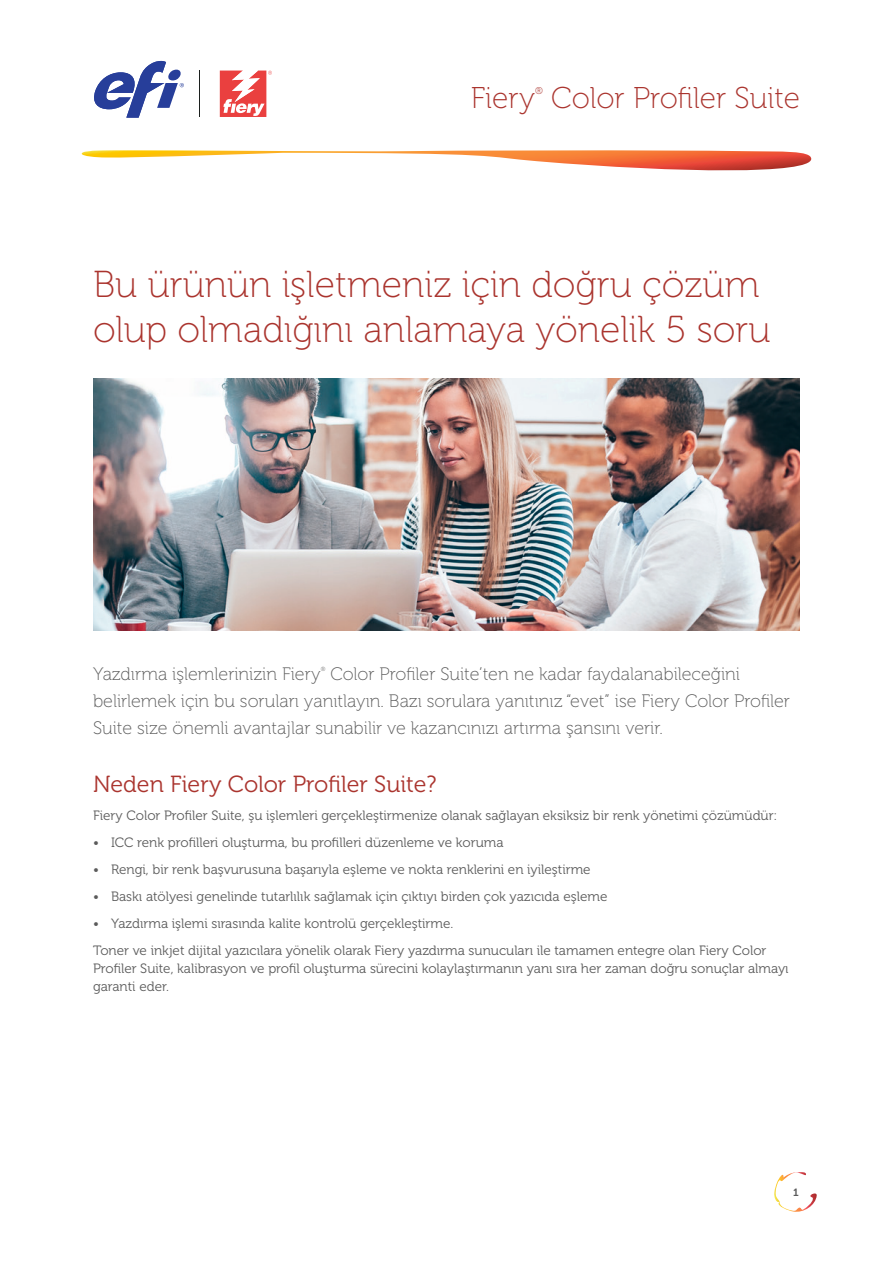
<style>
.page{position:relative;width:893px;height:1263px;background:#fff}
.page>*{position:absolute;margin:0;border:0;box-sizing:border-box;transform-origin:0 0}
.t1{font:37.5px/45px "Museo 100";color:#aa342e}
.t2{font:30px "Museo 100";color:#aa342e}
.t3{font:23.25px "Museo 300";color:#aa342e}
.t4{font:18px/27px "Museo 100";color:#5b5b5b}
.t5{font:13.5px/27px "Museo 300";color:#5b5b5b}
.t6{font:10.5px "Museo 700";color:#5b5b5b}
.t7{font:9.9px "Museo 100";color:#aa342e}
.t8{font:6px "Museo 100";color:#5b5b5b}
</style>
<div class="page">
<svg style="left:94px;top:60px;width:178px;height:58px"></svg>
<svg style="left:82px;top:150px;width:729px;height:21px"></svg>
<svg style="left:774px;top:1172px;width:43px;height:40px"></svg>
<img style="left:93px;top:378px;width:707px;height:252px">
<h2 class="t2" style="left:471px;top:82px;width:66px">Fiery</h2>
<p class="t7" style="left:535px;top:85px;width:9px">®</p>
<h2 class="t2" style="left:551px;top:82px;width:250px">Color Profiler Suite</h2>
<h1 class="t1" style="left:93px;top:263px;width:679px">Bu ürünün işletmeniz için doğru çözüm olup olmadığını anlamaya yönelik 5 soru</h1>
<h3 class="t4" style="left:93px;top:660px;width:699px;text-indent:237px">Color Profiler Suite’ten ne kadar faydalanabileceğini belirlemek için bu soruları yanıtlayın. Bazı sorulara yanıtınız “evet” ise Fiery Color Profiler<br>Suite size önemli avantajlar sunabilir ve kazancınızı artırma şansını verir.</h3>
<h3 class="t4" style="left:93px;top:660px;width:229px">Yazdırma işlemlerinizin Fiery</h3>
<p class="t8" style="left:321px;top:666px;width:6px">®</p>
<h3 class="t3" style="left:93px;top:771px;width:345px">Neden Fiery Color Profiler Suite?</h3>
<p class="t5" style="left:93px;top:802px;width:686px">Fiery Color Profiler Suite, şu işlemleri gerçekleştirmenize olanak sağlayan eksiksiz bir renk yönetimi çözümüdür:</p>
<p class="t5" style="left:93px;top:829px;width:412px">• ICC renk profilleri oluşturma, bu profilleri düzenleme ve koruma</p>
<p class="t5" style="left:93px;top:856px;width:499px">• Rengi, bir renk başvurusuna başarıyla eşleme ve nokta renklerini en iyileştirme</p>
<p class="t5" style="left:93px;top:883px;width:516px">• Baskı atölyesi genelinde tutarlılık sağlamak için çıktıyı birden çok yazıcıda eşleme</p>
<p class="t5" style="left:93px;top:910px;width:675px">• Yazdırma işlemi sırasında kalite kontrolü gerçekleştirme.<br>Toner ve inkjet dijital yazıcılara yönelik olarak Fiery yazdırma sunucuları ile tamamen entegre olan Fiery Color</p>
<p class="t5" style="left:93px;top:960px;width:697px;line-height:18px">Profiler Suite, kalibrasyon ve profil oluşturma sürecini kolaylaştırmanın yanı sıra her zaman doğru sonuçlar almayı garanti eder.</p>
<p class="t6" style="left:793px;top:1186px;width:7px">1</p>
</div>
